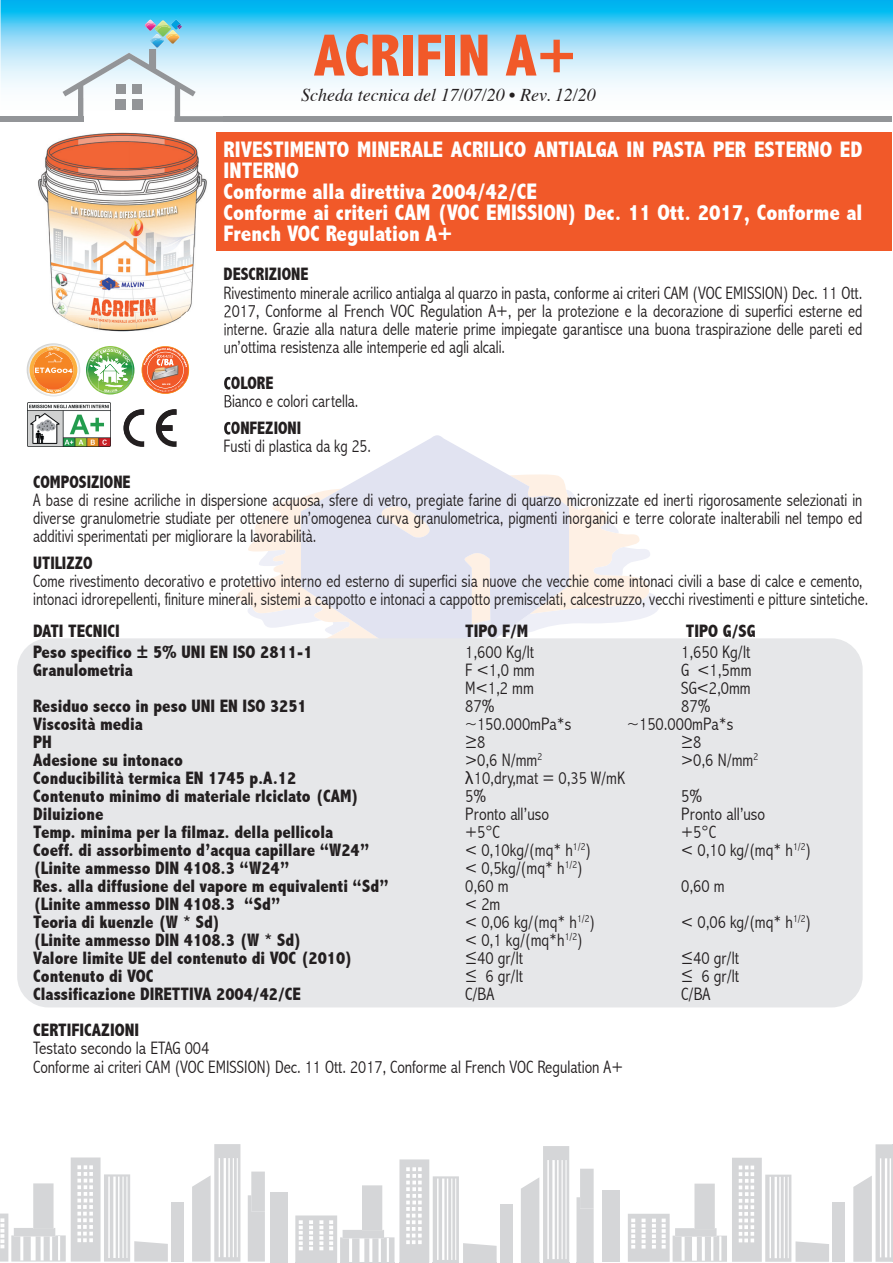
<style>
.page{position:relative;width:893px;height:1263px;background:#fff}
.page>*{position:absolute;margin:0;border:0;box-sizing:border-box;transform-origin:0 0}
.t1{font:800 condensed 60px "Abadi";color:#f15929}
.t2{font:800 condensed 22.5px/21px "Abadi";color:#fff}
.t3{font:300 condensed 18px/18.3px "Abadi";color:#231f20;text-align:justify;scale:.95 1}
.t4{font:800 condensed 18px "Abadi";color:#231f20}
.t5{font:300 condensed 18px/18.8px "Abadi";color:#231f20}
.t6{font:800 condensed 18px "Abadi";color:#231f20;scale:.95 1}
.t7{font:italic 18px "Times";color:#231f20}
.s1{font-family:"Myriad Pro";font-weight:400;font-stretch:normal}
</style>
<div class="page">
<svg style="left:1px;top:0;width:892px;height:93px;background:#90dcf7"></svg>
<div style="left:0;top:116px;width:84px;height:6px;background:#939598"></div>
<div style="left:175px;top:116px;width:717px;height:6px;background:#939598"></div>
<div style="left:832px;top:1202px;width:13px;height:60px;background:#d5d6d8"></div>
<svg style="left:853px;top:1144px;width:40px;height:118px"></svg>
<div style="left:603px;top:1190px;width:17px;height:72px;background:#d5d6d8"></div>
<svg style="left:628px;top:1158px;width:201px;height:104px"></svg>
<svg style="left:576px;top:1169px;width:18px;height:94px;background:#d9dadc"></svg>
<svg style="left:521px;top:1146px;width:48px;height:117px"></svg>
<svg style="left:295px;top:1159px;width:218px;height:104px"></svg>
<svg style="left:248px;top:1171px;width:40px;height:92px"></svg>
<div style="left:171px;top:1202px;width:13px;height:59px;background:#d5d6d8"></div>
<svg style="left:192px;top:1144px;width:48px;height:117px"></svg>
<svg style="left:0;top:1157px;width:168px;height:104px"></svg>
<svg style="left:237px;top:491px;width:412px;height:137px"></svg>
<svg style="left:301px;top:435px;width:268px;height:203px;fill:#e1e3f1"></svg>
<div style="left:216px;top:133px;width:676px;height:118px;background:#f15929"></div>
<div style="left:17px;top:638px;width:846px;height:369px;background:#e6e7e9;border-radius:31px"></div>
<img style="left:45px;top:116px;width:178px;height:54px">
<img style="left:38px;top:170px;width:169px;height:48px">
<img style="left:48px;top:218px;width:148px;height:48px">
<img style="left:50px;top:266px;width:79px;height:49px">
<img style="left:129px;top:266px;width:65px;height:46px">
<img style="left:60px;top:315px;width:38px;height:48px">
<img style="left:45px;top:116px;width:39px;height:6px">
<svg style="left:63px;top:20px;width:133px;height:96px"></svg>
<img style="left:175px;top:116px;width:48px;height:6px">
<img style="left:216px;top:133px;width:7px;height:37px">
<svg style="left:124px;top:434px;width:20px;height:13px"></svg>
<svg style="left:156px;top:434px;width:21px;height:13px"></svg>
<svg style="left:224px;top:312px;width:7px;height:6px"></svg>
<img style="left:224px;top:323px;width:8px;height:13px">
<img style="left:224px;top:345px;width:8px;height:9px">
<svg style="left:224px;top:377px;width:8px;height:31px"></svg>
<svg style="left:224px;top:422px;width:8px;height:12px"></svg>
<img style="left:98px;top:312px;width:89px;height:20px">
<img style="left:123px;top:409px;width:21px;height:25px">
<img style="left:156px;top:409px;width:21px;height:25px">
<img style="left:102px;top:346px;width:32px;height:48px">
<img style="left:99px;top:347px;width:34px;height:46px">
<img style="left:28px;top:403px;width:83px;height:44px">
<svg style="left:27px;top:343px;width:50px;height:51px"></svg>
<svg style="left:86px;top:349px;width:44px;height:43px"></svg>
<svg style="left:142px;top:346px;width:47px;height:48px"></svg>
<h1 class="t1" style="left:314px;top:21px;width:264px">ACRIFIN A+</h1>
<p class="t7" style="left:301px;top:79px;width:296px">Scheda tecnica del 17/07/20 • Rev. 12/20</p>
<p class="t2" style="left:224px;top:139px;width:640px">RIVESTIMENTO MINERALE ACRILICO ANTIALGA IN PASTA PER ESTERNO ED INTERNO<br>Conforme alla direttiva 2004/42/CE<br>Conforme ai criteri CAM (VOC EMISSION) Dec. 11 Ott. 2017, Conforme al French VOC Regulation A+</p>
<p class="t6" style="left:224px;top:263px;width:91px">DESCRIZIONE</p>
<p class="t3" style="left:224px;top:283px;width:674px">Rivestimento minerale acrilico antialga al quarzo in pasta, conforme ai criteri CAM (VOC EMISSION) Dec. 11 Ott.<br>2017, Conforme al French VOC Regulation A+, per la protezione e la decorazione di superfici esterne ed interne. Grazie alla natura delle materie prime impiegate garantisce una buona traspirazione delle pareti ed un’ottima resistenza alle intemperie ed agli alcali.</p>
<p class="t6" style="left:224px;top:373px;width:54px">COLORE</p>
<p class="t3" style="left:224px;top:392px;width:143px">Bianco e colori cartella.</p>
<p class="t6" style="left:224px;top:418px;width:83px">CONFEZIONI</p>
<p class="t3" style="left:224px;top:437px;width:157px">Fusti di plastica da kg 25.</p>
<p class="t6" style="left:33px;top:472px;width:104px">COMPOSIZIONE</p>
<p class="t3" style="left:33px;top:491px;width:874px">A base di resine acriliche in dispersione acquosa, sfere di vetro, pregiate farine di quarzo micronizzate ed inerti rigorosamente selezionati in diverse granulometrie studiate per ottenere un’omogenea curva granulometrica, pigmenti inorganici e terre colorate inalterabili nel tempo ed additivi sperimentati per migliorare la lavorabilità.</p>
<p class="t6" style="left:33px;top:553px;width:64px">UTILIZZO</p>
<p class="t3" style="left:33px;top:572px;width:880px">Come rivestimento decorativo e protettivo interno ed esterno di superfici sia nuove che vecchie come intonaci civili a base di calce e cemento, intonaci idrorepellenti, finiture minerali, sistemi a cappotto e intonaci a cappotto premiscelati, calcestruzzo, vecchi rivestimenti e pitture sintetiche.</p>
<p class="t4" style="left:33px;top:620px;width:88px">DATI TECNICI</p>
<p class="t4" style="left:465px;top:620px;width:65px">TIPO F/M</p>
<p class="t4" style="left:686px;top:620px;width:71px">TIPO G/SG</p>
<p class="t4" style="left:33px;top:641px;width:281px">Peso specifico ± 5% UNI EN ISO 2811-1</p>
<p class="t5" style="left:465px;top:642px;width:71px">1,600 Kg/lt</p>
<p class="t5" style="left:681px;top:642px;width:71px">1,650 Kg/lt</p>
<p class="t4" style="left:33px;top:659px;width:101px">Granulometria</p>
<p class="t5" style="left:465px;top:660px;width:71px">F &lt;1,0 mm</p>
<p class="t5" style="left:681px;top:660px;width:72px">G &lt;1,5mm</p>
<p class="t5" style="left:465px;top:678px;width:70px">M&lt;1,2 mm</p>
<p class="t5" style="left:681px;top:678px;width:71px">SG&lt;2,0mm</p>
<p class="t4" style="left:33px;top:695px;width:275px">Residuo secco in peso UNI EN ISO 3251</p>
<p class="t5" style="left:465px;top:696px;width:31px">87%</p>
<p class="t5" style="left:681px;top:696px;width:31px">87%</p>
<p class="t4" style="left:33px;top:713px;width:111px">Viscosità media</p>
<p class="t5" style="left:465px;top:714px;width:107px">~150.000mPa*s</p>
<p class="t5" style="left:627px;top:714px;width:107px">~150.000mPa*s</p>
<p class="t4" style="left:33px;top:731px;width:20px">PH</p>
<p class="t5" style="left:465px;top:732px;width:22px">≥8</p>
<p class="t5" style="left:681px;top:732px;width:22px">≥8</p>
<p class="t4" style="left:33px;top:749px;width:151px">Adesione su intonaco</p>
<p class="t5" style="left:465px;top:750px;width:78px">&gt;0,6 N/mm<sup>2</sup></p>
<p class="t5" style="left:681px;top:750px;width:78px">&gt;0,6 N/mm<sup>2</sup></p>
<p class="t4" style="left:33px;top:767px;width:265px">Conducibilità termica EN 1745 p.A.12</p>
<p class="t5" style="left:465px;top:768px;width:161px"><span class="s1">λ</span>10,dry,mat = 0,35 W/mK</p>
<p class="t4" style="left:33px;top:785px;width:327px">Contenuto minimo di materiale rIciclato (CAM)</p>
<p class="t5" style="left:465px;top:786px;width:22px">5%</p>
<p class="t5" style="left:681px;top:786px;width:22px">5%</p>
<p class="t4" style="left:33px;top:803px;width:72px">Diluizione</p>
<p class="t5" style="left:465px;top:804px;width:85px">Pronto all’uso</p>
<p class="t5" style="left:681px;top:804px;width:85px">Pronto all’uso</p>
<p class="t4" style="left:33px;top:821px;width:301px">Temp. minima per la filmaz. della pellicola</p>
<p class="t5" style="left:465px;top:822px;width:36px">+5°C</p>
<p class="t5" style="left:681px;top:822px;width:36px">+5°C</p>
<p class="t4" style="left:33px;top:839px;width:338px">Coeff. di assorbimento d’acqua capillare “W24”</p>
<p class="t5" style="left:465px;top:840px;width:127px">&lt; 0,10kg/(mq* h<sup>1/2</sup>)</p>
<p class="t5" style="left:681px;top:840px;width:131px">&lt; 0,10 kg/(mq* h<sup>1/2</sup>)</p>
<p class="t4" style="left:33px;top:857px;width:258px">(Linite ammesso DIN 4108.3 “W24”</p>
<p class="t5" style="left:465px;top:858px;width:119px">&lt; 0,5kg/(mq* h<sup>1/2</sup>)</p>
<p class="t4" style="left:33px;top:875px;width:357px">Res. alla diffusione del vapore m equivalenti “Sd”</p>
<p class="t5" style="left:465px;top:876px;width:45px">0,60 m</p>
<p class="t5" style="left:681px;top:876px;width:45px">0,60 m</p>
<p class="t4" style="left:33px;top:893px;width:249px">(Linite ammesso DIN 4108.3 “Sd”</p>
<p class="t5" style="left:465px;top:894px;width:37px">&lt; 2m</p>
<p class="t4" style="left:33px;top:911px;width:189px">Teoria di kuenzle (W * Sd)</p>
<p class="t5" style="left:465px;top:912px;width:131px">&lt; 0,06 kg/(mq* h<sup>1/2</sup>)</p>
<p class="t5" style="left:681px;top:912px;width:131px">&lt; 0,06 kg/(mq* h<sup>1/2</sup>)</p>
<p class="t4" style="left:33px;top:929px;width:270px">(Linite ammesso DIN 4108.3 (W * Sd)</p>
<p class="t5" style="left:465px;top:930px;width:119px">&lt; 0,1 kg/(mq*h<sup>1/2</sup>)</p>
<p class="t4" style="left:33px;top:947px;width:321px">Valore limite UE del contenuto di VOC (2010)</p>
<p class="t5" style="left:465px;top:948px;width:59px">≤40 gr/lt</p>
<p class="t5" style="left:681px;top:948px;width:59px">≤40 gr/lt</p>
<p class="t4" style="left:33px;top:965px;width:122px">Contenuto di VOC</p>
<p class="t5" style="left:465px;top:966px;width:59px">≤ 6 gr/lt</p>
<p class="t5" style="left:681px;top:966px;width:59px">≤ 6 gr/lt</p>
<p class="t4" style="left:33px;top:983px;width:269px">Classificazione DIRETTIVA 2004/42/CE</p>
<p class="t5" style="left:465px;top:984px;width:31px">C/BA</p>
<p class="t5" style="left:681px;top:984px;width:31px">C/BA</p>
<p class="t4" style="left:33px;top:1019px;width:107px">CERTIFICAZIONI</p>
<p class="t5" style="left:33px;top:1038px;width:591px">Testato secondo la ETAG 004<br>Conforme ai criteri CAM (VOC EMISSION) Dec. 11 Ott. 2017, Conforme al French VOC Regulation A+</p>
</div>
